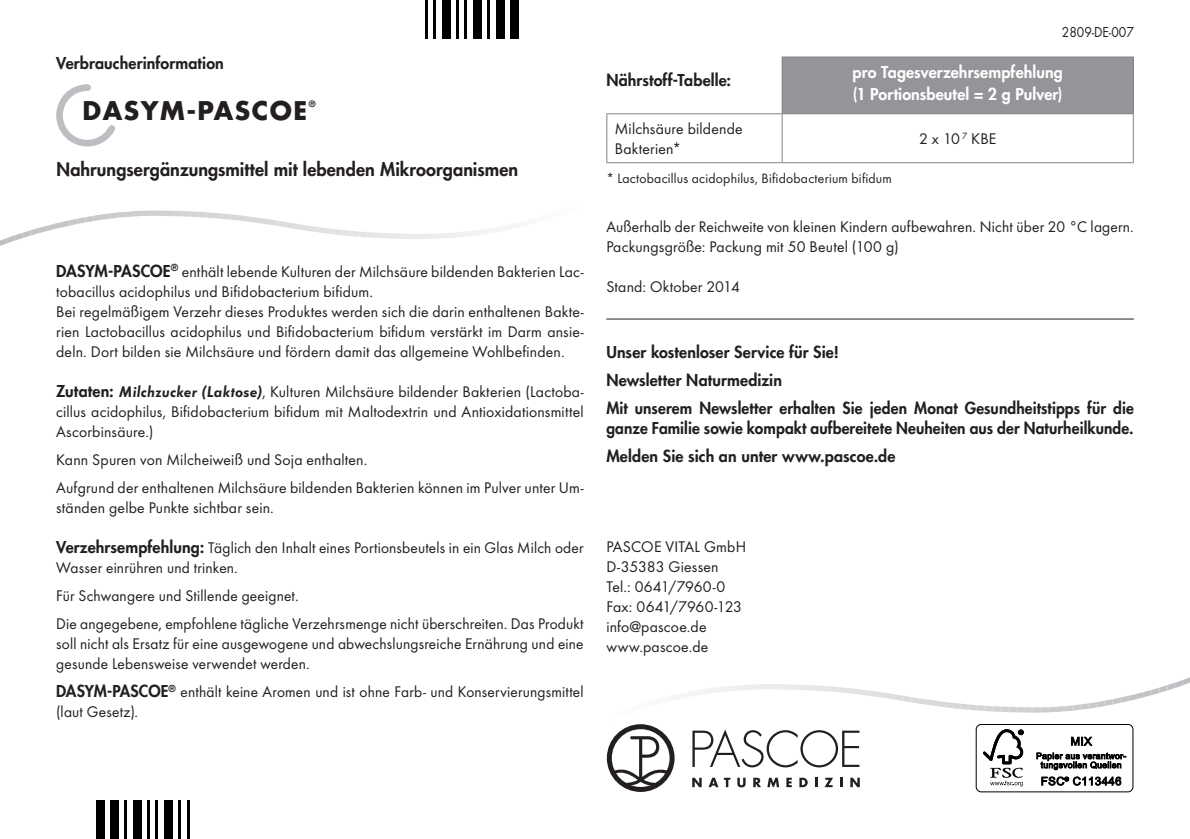
<style>
.page{position:relative;width:1190px;height:839px;background:#fff}
.page>*{position:absolute;margin:0;border:0;box-sizing:border-box;transform-origin:0 0}
.t1{font:700 25px "Futura";letter-spacing:.06em;color:#231f20}
.t2{font:800 18px "Futura Com";letter-spacing:.005em;color:#231f20}
.Grundtext_ohne_Folge{font:16px/20px "Futura Boo";letter-spacing:.015em;color:#231f20}
.Grundtext_ohne_Folge-2{font:800 16px/20px "Futura Com";letter-spacing:.01em;color:#231f20}
.Grundtext_ohne_Folge-3{font:800 16px "Futura Com";letter-spacing:.01em;color:#fff}
.t3{font:15px "Futura Boo";color:#231f20;scale:.9 1}
.Grundtext_ohne_Folge-4{font:14px "Futura Boo";letter-spacing:.015em;color:#231f20}
.t4{font:700 8.6px "Futura";color:#231f20}
.s1{font-family:"Futura Com";font-weight:800}
.s2{font-family:"Futura Dem Obl"}
</style>
<div class="page">
<svg style="left:56px;top:84px;width:59px;height:62px"></svg>
<hr style="left:187px;top:799px;width:2px;height:39px;background:#000">
<hr style="left:178px;top:799px;width:3px;height:39px;background:#000">
<div style="left:164px;top:799px;width:8px;height:39px;background:#000"></div>
<hr style="left:155px;top:799px;width:3px;height:39px;background:#000">
<hr style="left:147px;top:799px;width:3px;height:39px;background:#000">
<div style="left:133px;top:799px;width:8px;height:39px;background:#000"></div>
<hr style="left:124px;top:799px;width:3px;height:39px;background:#000">
<div style="left:110px;top:799px;width:9px;height:39px;background:#000"></div>
<div style="left:96px;top:799px;width:8px;height:39px;background:#000"></div>
<hr style="left:425px;top:0;width:3px;height:39px;background:#000">
<hr style="left:433px;top:0;width:3px;height:39px;background:#000">
<div style="left:442px;top:0;width:8px;height:39px;background:#000"></div>
<hr style="left:456px;top:0;width:3px;height:39px;background:#000">
<hr style="left:464px;top:0;width:3px;height:39px;background:#000">
<div style="left:473px;top:0;width:8px;height:39px;background:#000"></div>
<hr style="left:487px;top:0;width:3px;height:39px;background:#000">
<div style="left:496px;top:0;width:8px;height:39px;background:#000"></div>
<div style="left:510px;top:0;width:8px;height:39px;background:#000"></div>
<svg style="left:0;top:210px;width:503px;height:36px"></svg>
<svg style="left:606px;top:677px;width:584px;height:114px"></svg>
<div style="left:782px;top:57px;width:351px;height:57px;background:#939598"></div>
<svg style="left:607px;top:114px;width:525px;height:48px"></svg>
<hr style="left:781px;top:56px;width:352px;height:1px;background:#808285">
<hr style="left:781px;top:57px;width:1px;height:56px;background:#808285">
<hr style="left:1132px;top:57px;width:1px;height:56px;background:#808285">
<hr style="left:782px;top:113px;width:351px;height:1px;background:#808285">
<hr style="left:1132px;top:114px;width:1px;height:48px;background:#808285">
<hr style="left:782px;top:162px;width:351px;height:1px;background:#808285">
<hr style="left:606px;top:113px;width:176px;height:1px;background:#808285">
<hr style="left:606px;top:114px;width:1px;height:48px;background:#808285">
<hr style="left:781px;top:114px;width:1px;height:48px;background:#808285">
<hr style="left:606px;top:162px;width:176px;height:1px;background:#808285">
<hr style="left:606px;top:318px;width:527px;height:1px;background:#231f20">
<p class="Grundtext_ohne_Folge-2" style="left:56px;top:53px;width:169px">Verbraucherinformation</p>
<p class="t1" style="left:83px;top:93px;width:226px">DASYM-PASCOE</p>
<p class="t4" style="left:309px;top:98px;width:8px">®</p>
<p class="t2" style="left:56px;top:155px;width:463px">Nahrungsergänzungsmittel mit lebenden Mikroorganismen</p>
<p class="Grundtext_ohne_Folge" style="left:56px;top:261px;width:529px"><span class="s1">DASYM-PASCOE</span><sup>®</sup> enthält lebende Kulturen der Milchsäure bildenden Bakterien Lac&shy;tobacillus acidophilus und Bifidobacterium bifidum.</p>
<p class="Grundtext_ohne_Folge" style="left:56px;top:301px;width:529px;text-align:justify">Bei regelmäßigem Verzehr dieses Produktes werden sich die darin enthaltenen Bakte&shy;rien Lactobacillus acidophilus und Bifidobacterium bifidum verstärkt im Darm ansie&shy;deln. Dort bilden sie Milchsäure und fördern damit das allgemeine Wohlbefinden.</p>
<p class="Grundtext_ohne_Folge" style="left:56px;top:381px;width:529px;text-align:justify"><span class="s1">Zutaten:</span> <span class="s2">Milchzucker (Laktose)</span>, Kulturen Milchsäure bildender Bakterien (Lactoba&shy;cillus acidophilus, Bifidobacterium bifidum mit Maltodextrin und Antioxidationsmittel Ascorbinsäure.)</p>
<p class="Grundtext_ohne_Folge" style="left:56px;top:449px;width:313px">Kann Spuren von Milcheiweiß und Soja enthalten.</p>
<p class="Grundtext_ohne_Folge" style="left:56px;top:477px;width:529px">Aufgrund der enthaltenen Milchsäure bildenden Bakterien können im Pulver unter Um&shy;ständen gelbe Punkte sichtbar sein.</p>
<p class="Grundtext_ohne_Folge" style="left:56px;top:537px;width:529px"><span class="s1">Verzehrsempfehlung:</span> Täglich den Inhalt eines Portionsbeutels in ein Glas Milch oder<br>Wasser einrühren und trinken.</p>
<p class="Grundtext_ohne_Folge" style="left:56px;top:585px;width:244px">Für Schwangere und Stillende geeignet.</p>
<p class="Grundtext_ohne_Folge" style="left:56px;top:613px;width:529px;text-align:justify">Die angegebene, empfohlene tägliche Verzehrsmenge nicht überschreiten. Das Produkt soll nicht als Ersatz für eine ausgewogene und abwechslungsreiche Ernährung und eine gesunde Lebensweise verwendet werden.</p>
<p class="Grundtext_ohne_Folge" style="left:56px;top:681px;width:529px"><span class="s1">DASYM-PASCOE</span><sup>®</sup> enthält keine Aromen und ist ohne Farb- und Konservierungsmittel (laut Gesetz).</p>
<p class="Grundtext_ohne_Folge-2" style="left:606px;top:70px;width:126px">Nährstoff-Tabelle:</p>
<p class="Grundtext_ohne_Folge" style="left:615px;top:119px;width:129px">Milchsäure bildende</p>
<p class="Grundtext_ohne_Folge" style="left:615px;top:139px;width:68px">Bakterien*</p>
<p class="t3" style="left:1062px;top:23px;width:81px">2809-DE-007</p>
<p class="Grundtext_ohne_Folge-3" style="left:852px;top:60px;width:212px">pro Tagesverzehrsempfehlung</p>
<p class="Grundtext_ohne_Folge-3" style="left:852px;top:82px;width:211px">(1 Portionsbeutel = 2 g Pulver)</p>
<p class="Grundtext_ohne_Folge" style="left:919px;top:129px;width:79px">2 x 10 <sup>7</sup> KBE</p>
<p class="Grundtext_ohne_Folge-4" style="left:606px;top:170px;width:287px">* Lactobacillus acidophilus, Bifidobacterium bifidum</p>
<p class="Grundtext_ohne_Folge" style="left:606px;top:216px;width:529px">Außerhalb der Reichweite von kleinen Kindern aufbewahren. Nicht über 20 °C lagern.</p>
<p class="Grundtext_ohne_Folge" style="left:606px;top:236px;width:294px">Packungsgröße: Packung mit 50 Beutel (100 g)</p>
<p class="Grundtext_ohne_Folge" style="left:606px;top:276px;width:135px">Stand: Oktober 2014</p>
<p class="Grundtext_ohne_Folge-2" style="left:606px;top:341px;width:234px">Unser kostenloser Service für Sie!</p>
<p class="Grundtext_ohne_Folge-2" style="left:606px;top:369px;width:177px">Newsletter Naturmedizin</p>
<p class="Grundtext_ohne_Folge-2" style="left:606px;top:397px;width:529px">Mit unserem Newsletter erhalten Sie jeden Monat Gesundheitstipps für die ganze Familie sowie kompakt aufbereitete Neuheiten aus der Naturheilkunde.</p>
<p class="Grundtext_ohne_Folge-2" style="left:606px;top:445px;width:290px">Melden Sie sich an unter www.pascoe.de</p>
<p class="Grundtext_ohne_Folge" style="left:606px;top:536px;width:141px">PASCOE VITAL GmbH</p>
<p class="Grundtext_ohne_Folge" style="left:606px;top:556px;width:114px">D-35383 Giessen</p>
<p class="Grundtext_ohne_Folge" style="left:606px;top:576px;width:121px">Tel.: 0641/7960-0</p>
<p class="Grundtext_ohne_Folge" style="left:606px;top:596px;width:137px">Fax: 0641/7960-123</p>
<p class="Grundtext_ohne_Folge" style="left:606px;top:616px;width:102px">info@pascoe.de</p>
<p class="Grundtext_ohne_Folge" style="left:606px;top:636px;width:103px">www.pascoe.de</p>
</div>
